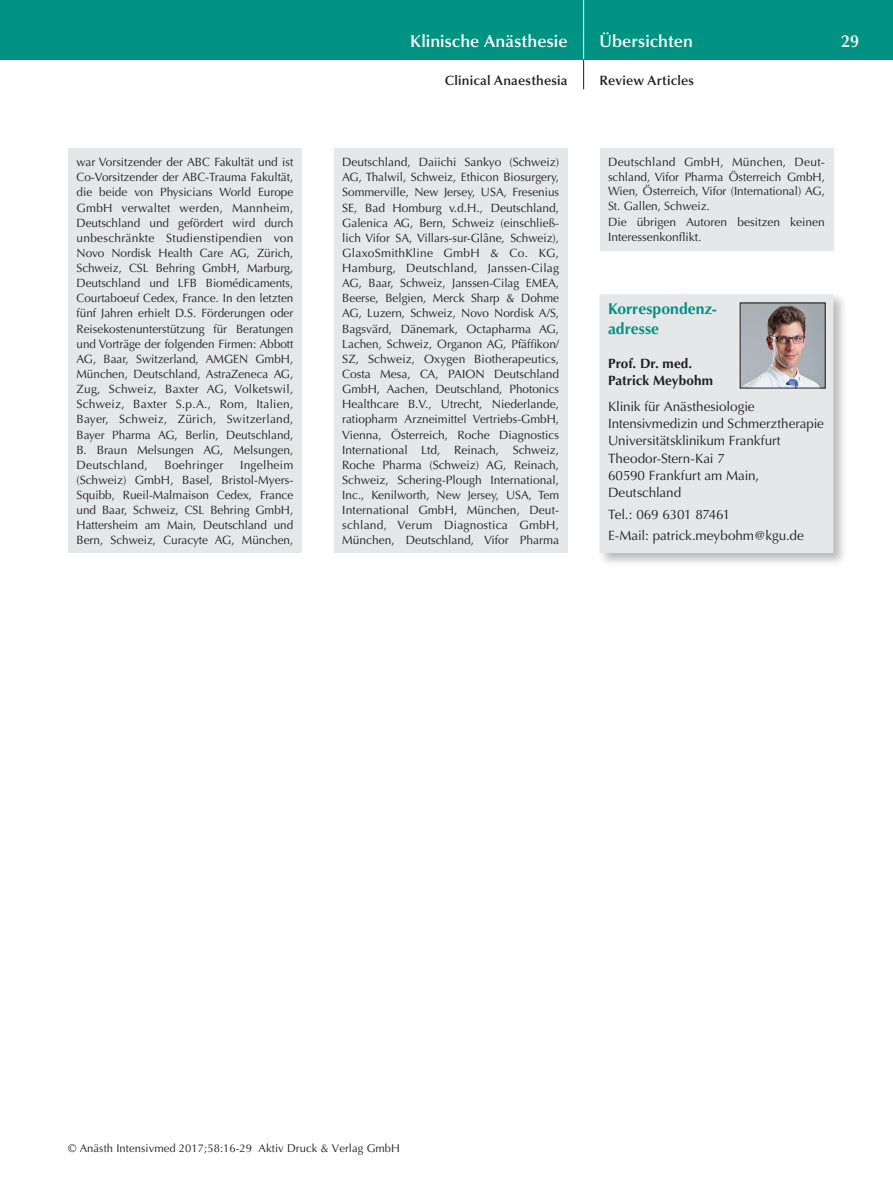
<style>
.page{position:relative;width:893px;height:1191px;background:#fff}
.page>*{position:absolute;margin:0;border:0;box-sizing:border-box;transform-origin:0 0}
.t1{font:600 17.25px "Optima";letter-spacing:.005em;color:#fff}
.t2{font:700 15.75px/19.5px "Optima";color:#009383}
.t3{font:13.5px/17.2px "Optima";letter-spacing:-.005em;color:#231f20}
.t4{font:600 13.5px "Optima";letter-spacing:.015em;color:#231f20}
.t5{font:700 13.5px/17.2px "Optima";letter-spacing:.005em;color:#231f20}
.t6{font:12px/15.1px "Optima";color:#231f20;text-align:justify}
.t7{font:12px "Optima";letter-spacing:.02em;color:#231f20}
.t8{font:11.25px "Optima";letter-spacing:.005em;color:#231f20}
</style>
<div class="page">
<div style="left:0;top:0;width:893px;height:60px;background:#009383"></div>
<hr style="left:583px;top:0;width:1px;height:60px;background:#fff">
<svg style="left:583px;top:60px;width:1px;height:29px"></svg>
<div style="left:597px;top:292px;width:250px;height:275px;background:#231f20;opacity:.3"></div>
<div style="left:600px;top:294px;width:233px;height:259px;background:#e6e7e9"></div>
<img style="left:742px;top:305px;width:81px;height:81px">
<div style="left:68px;top:149px;width:234px;height:404px;background:#e6e7e9"></div>
<div style="left:334px;top:149px;width:234px;height:404px;background:#e6e7e9"></div>
<div style="left:600px;top:149px;width:233px;height:102px;background:#e6e7e9"></div>
<p class="t6" style="left:77px;top:155px;width:218px">war Vorsitzender der ABC Fakultät und ist Co-Vorsitzender der ABC-Trauma Fakultät, die beide von Physicians World Europe GmbH verwaltet werden, Mannheim, Deutschland und gefördert wird durch unbeschränkte Studienstipendien von Novo Nordisk Health Care AG, Zürich, Schweiz, CSL Behring GmbH, Marburg, Deutschland und LFB Biomédicaments, Courtaboeuf Cedex, France. In den letzten fünf Jahren erhielt D.S. Förderungen oder Reisekostenunterstützung für Beratungen und Vorträge der folgenden Firmen: Abbott AG, Baar, Switzerland, AMGEN GmbH, München, Deutschland, AstraZeneca AG, Zug, Schweiz, Baxter AG, Volketswil, Schweiz, Baxter S.p.A., Rom, Italien, Bayer, Schweiz, Zürich, Switzerland, Bayer Pharma AG, Berlin, Deutschland, B. Braun Melsungen AG, Melsungen, Deutschland,</p>
<p class="t6" style="left:77px;top:457px;width:218px;text-indent:164px">Ingelheim (Schweiz) GmbH, Basel, Bristol-Myers-Squibb, Rueil-Malmaison Cedex, France und Baar, Schweiz, CSL Behring GmbH, Hattersheim am Main, Deutschland und Bern, Schweiz, Curacyte AG, München,</p>
<p class="t7" style="left:164px;top:458px;width:60px">Boehringer</p>
<h1 class="t1" style="left:410px;top:31px;width:159px">Klinische Anästhesie</h1>
<p class="t4" style="left:445px;top:73px;width:124px">Clinical Anaesthesia</p>
<h1 class="t1" style="left:600px;top:31px;width:95px">Übersichten</h1>
<h1 class="t1" style="left:841px;top:31px;width:19px">29</h1>
<p class="t4" style="left:600px;top:73px;width:96px">Review Articles</p>
<p class="t6" style="left:342px;top:155px;width:218px">Deutschland, Daiichi Sankyo (Schweiz)<br>AG, Thalwil, Schweiz, Ethicon Biosurgery, Sommerville, New Jersey, USA, Fresenius SE, Bad Homburg v.d.H., Deutschland, Galenica AG, Bern, Schweiz (einschließ&shy;lich Vifor SA, Villars-sur-Glâne, Schweiz), GlaxoSmithKline GmbH &amp; Co. KG, Hamburg, Deutschland, Janssen-Cilag AG, Baar, Schweiz, Janssen-Cilag EMEA, Beerse, Belgien, Merck Sharp &amp; Dohme AG, Luzern, Schweiz, Novo Nordisk A/S, Bagsvärd, Dänemark, Octapharma AG, Lachen, Schweiz, Organon AG, Pfäffikon/ SZ, Schweiz, Oxygen Biotherapeutics, Costa Mesa, CA, PAION Deutschland GmbH, Aachen, Deutschland, Photonics Healthcare B.V., Utrecht, Niederlande, ratiopharm Arzneimittel Vertriebs-GmbH, Vienna, Österreich, Roche Diagnostics International Ltd, Reinach, Schweiz, Roche Pharma (Schweiz) AG, Reinach, Schweiz, Schering-Plough International, Inc., Kenilworth, New Jersey, USA, Tem International GmbH, München, Deut&shy;schland, Verum Diagnostica GmbH, München, Deutschland, Vifor Pharma</p>
<p class="t6" style="left:608px;top:155px;width:218px;line-height:14.5px">Deutschland GmbH, München, Deut&shy;schland, Vifor Pharma Österreich GmbH, Wien, Österreich, Vifor (International) AG, St. Gallen, Schweiz.</p>
<p class="t6" style="left:608px;top:215px;width:218px;line-height:14.5px">Die übrigen Autoren besitzen keinen<br>Interessenkonflikt.</p>
<h2 class="t2" style="left:608px;top:299px;width:110px">Korrespondenz&shy;adresse</h2>
<p class="t5" style="left:608px;top:355px;width:106px">Prof. Dr. med.<br>Patrick Meybohm</p>
<p class="t3" style="left:608px;top:398px;width:217px">Klinik für Anästhesiologie<br>Intensivmedizin und Schmerztherapie<br>Universitätsklinikum Frankfurt<br>Theodor-Stern-Kai 7<br>60590 Frankfurt am Main,<br>Deutschland</p>
<p class="t3" style="left:608px;top:503px;width:197px;line-height:21.5px">Tel.: 069 6301 87461<br>E-Mail: patrick.meybohm@kgu.de</p>
<p class="t8" style="left:68px;top:1142px;width:333px">© Anästh Intensivmed 2017;58:16-29 Aktiv Druck &amp; Verlag GmbH</p>
</div>
